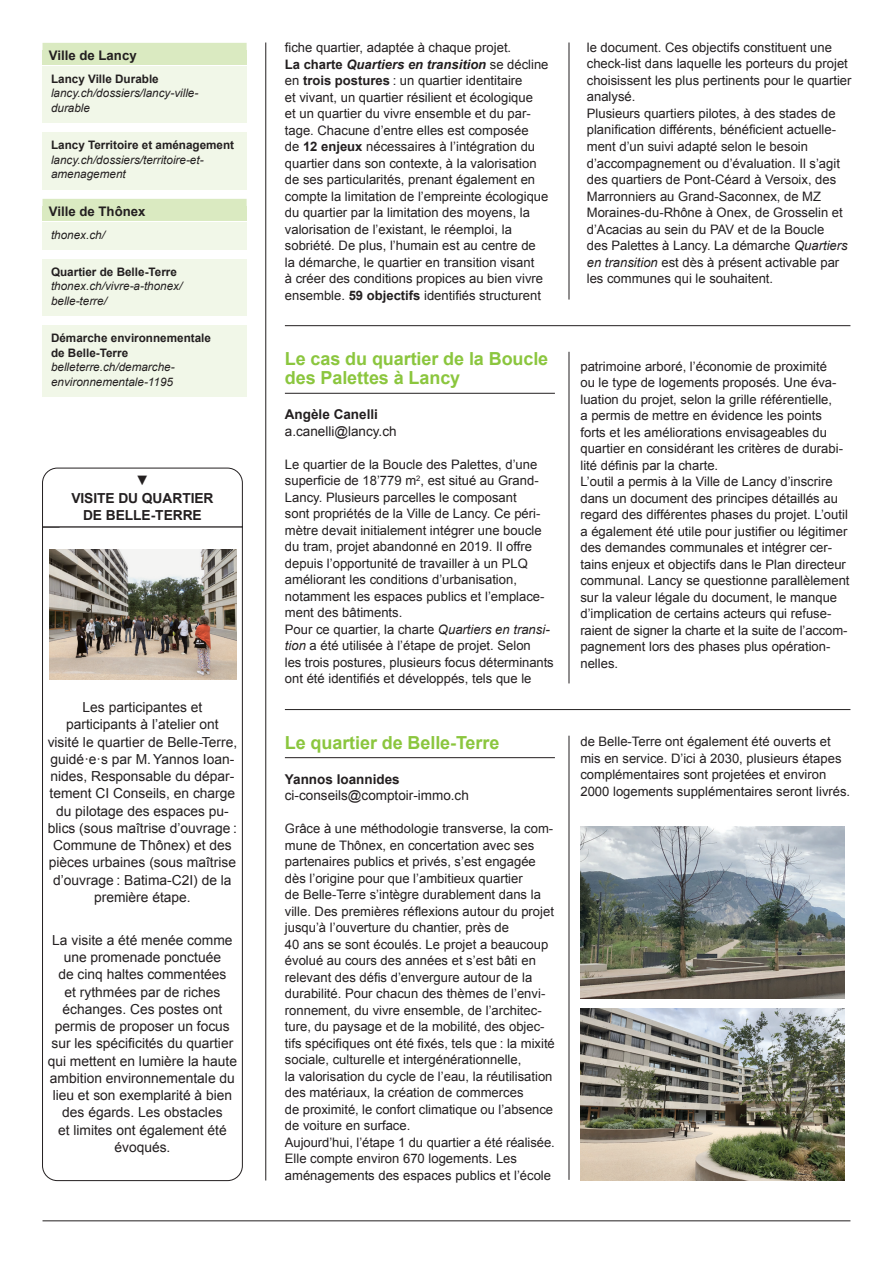
<style>
.page{position:relative;width:893px;height:1263px;background:#fff}
.page>*{position:absolute;margin:0;border:0;box-sizing:border-box;transform-origin:0 0}
.t1{font:700 18px/19.5px "Arial";letter-spacing:-.005em;color:#8bc63e}
.t2{font:13.8px/17.2px "Arial";color:#231f20;text-align:center}
.t3{font:700 13.8px/17.2px "Arial";letter-spacing:-.005em;color:#231f20;text-align:center}
.t4{font:13.5px "Arial";color:#231f20}
.t5{font:700 13.5px "Arial";color:#231f20}
.t6{font:700 13.2px "Arial";color:#231f20}
.t7{font:13.05px/16.5px "Arial";color:#231f20}
.t8{font:italic 11.7px/14.7px "Arial";color:#231f20}
.t9{font:700 11.7px/14.7px "Arial";color:#231f20}
.s1{font-weight:700}
.s2{font-weight:700;font-style:italic}
.s3{font-style:italic}
</style>
<div class="page">
<hr style="left:43px;top:1220px;width:807px;height:1px;background:#231f20">
<div style="left:43px;top:43px;width:204px;height:21px;background:#daeac1"></div>
<div style="left:43px;top:66px;width:204px;height:28px;background:#f1f7e8"></div>
<div style="left:43px;top:80px;width:204px;height:43px;background:#f1f7e8"></div>
<div style="left:43px;top:132px;width:204px;height:28px;background:#f1f7e8"></div>
<div style="left:43px;top:147px;width:204px;height:42px;background:#f1f7e8"></div>
<div style="left:43px;top:199px;width:204px;height:21px;background:#daeac1"></div>
<div style="left:43px;top:222px;width:204px;height:28px;background:#f1f7e8"></div>
<div style="left:43px;top:259px;width:204px;height:28px;background:#f1f7e8"></div>
<div style="left:43px;top:273px;width:204px;height:43px;background:#f1f7e8"></div>
<div style="left:43px;top:325px;width:204px;height:43px;background:#f1f7e8"></div>
<div style="left:43px;top:354px;width:204px;height:43px;background:#f1f7e8"></div>
<hr style="left:265px;top:43px;width:1px;height:1137px;background:#231f20">
<hr style="left:569px;top:43px;width:1px;height:257px;background:#231f20">
<hr style="left:569px;top:352px;width:1px;height:331px;background:#231f20">
<hr style="left:569px;top:736px;width:1px;height:444px;background:#231f20">
<hr style="left:285px;top:393px;width:270px;height:1px;background:#231f20">
<hr style="left:285px;top:757px;width:270px;height:1px;background:#231f20">
<svg style="left:42px;top:467px;width:201px;height:59px"></svg>
<svg style="left:42px;top:526px;width:201px;height:655px"></svg>
<hr style="left:42px;top:527px;width:201px;height:1px;background:#231f20">
<hr style="left:285px;top:709px;width:565px;height:1px;background:#231f20">
<hr style="left:285px;top:325px;width:565px;height:1px;background:#231f20">
<img style="left:49px;top:549px;width:187px;height:131px">
<img style="left:580px;top:1008px;width:264px;height:172px">
<img style="left:580px;top:826px;width:264px;height:172px">
<p class="t7" style="left:285px;top:39px;width:265px">fiche quartier, adaptée à chaque projet.<br><span class="s1">La charte</span> <span class="s2">Quartiers en transition</span> se décline en <span class="s1">trois postures</span> : un quartier identitaire<br>et vivant, un quartier résilient et écologique<br>et un quartier du vivre ensemble et du par&shy;tage. Chacune d’entre elles est composée<br>de <span class="s1">12 enjeux</span> nécessaires à l’intégration du quartier dans son contexte, à la valorisation de ses particularités, prenant également en compte la limitation de l’empreinte écologique du quartier par la limitation des moyens, la valorisation de l’existant, le réemploi, la sobriété. De plus, l’humain est au centre de la démarche, le quartier en transition visant<br>à créer des conditions propices au bien vivre ensemble. <span class="s1">59 objectifs</span> identifiés structurent</p>
<p class="t7" style="left:587px;top:39px;width:266px">le document. Ces objectifs constituent une check-list dans laquelle les porteurs du projet choisissent les plus pertinents pour le quartier analysé.<br>Plusieurs quartiers pilotes, à des stades de planification différents, bénéficient actuelle&shy;ment d’un suivi adapté selon le besoin d’accompagnement ou d’évaluation. Il s’agit des quartiers de Pont-Céard à Versoix, des Marronniers au Grand-Saconnex, de MZ Moraines-du-Rhône à Onex, de Grosselin et d’Acacias au sein du PAV et de la Boucle<br>des Palettes à Lancy. La démarche <span class="s3">Quartiers en transition</span> est dès à présent activable par les communes qui le souhaitent.</p>
<p class="t6" style="left:49px;top:46px;width:89px">Ville de Lancy</p>
<p class="t9" style="left:51px;top:72px;width:109px">Lancy Ville Durable</p>
<p class="t8" style="left:51px;top:86px;width:149px">lancy.ch/dossiers/lancy-ville&shy;durable</p>
<p class="t9" style="left:51px;top:138px;width:185px">Lancy Territoire et aménagement</p>
<p class="t8" style="left:51px;top:152px;width:154px">lancy.ch/dossiers/territoire-et&shy;amenagement</p>
<p class="t6" style="left:49px;top:202px;width:98px">Ville de Thônex</p>
<p class="t8" style="left:51px;top:227px;width:55px">thonex.ch/</p>
<p class="t9" style="left:51px;top:265px;width:127px">Quartier de Belle-Terre</p>
<p class="t8" style="left:51px;top:279px;width:133px">thonex.ch/vivre-a-thonex/ belle-terre/</p>
<p class="t9" style="left:51px;top:331px;width:161px">Démarche environnementale de Belle-Terre</p>
<p class="t8" style="left:51px;top:360px;width:125px">belleterre.ch/demarche&shy;environnementale-1195</p>
<h1 class="t1" style="left:285px;top:349px;width:265px">Le cas du quartier de la Boucle des Palettes à Lancy</h1>
<p class="t5" style="left:285px;top:406px;width:95px">Angèle Canelli</p>
<p class="t4" style="left:285px;top:422px;width:113px">a.canelli@lancy.ch</p>
<p class="t7" style="left:285px;top:456px;width:270px">Le quartier de la Boucle des Palettes, d’une superficie de 18’779 m<sup>2</sup>, est situé au Grand-Lancy. Plusieurs parcelles le composant<br>sont propriétés de la Ville de Lancy. Ce péri&shy;mètre devait initialement intégrer une boucle du tram, projet abandonné en 2019. Il offre depuis l’opportunité de travailler à un PLQ améliorant les conditions d’urbanisation, notamment les espaces publics et l’emplace&shy;ment des bâtiments.<br>Pour ce quartier, la charte <span class="s3">Quartiers en transi&shy;tion</span> a été utilisée à l’étape de projet. Selon<br>les trois postures, plusieurs focus déterminants ont été identifiés et développés, tels que le</p>
<p class="t7" style="left:580px;top:358px;width:271px">patrimoine arboré, l’économie de proximité<br>ou le type de logements proposés. Une éva&shy;luation du projet, selon la grille référentielle,<br>a permis de mettre en évidence les points forts et les améliorations envisageables du quartier en considérant les critères de durabi&shy;lité définis par la charte.<br>L’outil a permis à la Ville de Lancy d’inscrire dans un document des principes détaillés au regard des différentes phases du projet. L’outil a également été utile pour justifier ou légitimer des demandes communales et intégrer cer&shy;tains enjeux et objectifs dans le Plan directeur communal. Lancy se questionne parallèlement sur la valeur légale du document, le manque d’implication de certains acteurs qui refuse&shy;raient de signer la charte et la suite de l’accom&shy;pagnement lors des phases plus opération&shy;nelles.</p>
<p class="t3" style="left:71px;top:472px;width:144px">▼<br>VISITE DU QUARTIER<br>DE BELLE-TERRE</p>
<p class="t2" style="left:48px;top:699px;width:191px">Les participantes et participants à l’atelier ont<br>visité le quartier de Belle-Terre, guidé·e·s par M. Yannos Ioan&shy;nides, Responsable du dépar&shy;tement CI Conseils, en charge du pilotage des espaces pu&shy;blics (sous maîtrise d’ouvrage :<br>Commune de Thônex) et des pièces urbaines (sous maîtrise d’ouvrage : Batima-C2I) de la première étape.</p>
<p class="t2" style="left:48px;top:931px;width:191px">La visite a été menée comme une promenade ponctuée<br>de cinq haltes commentées<br>et rythmées par de riches échanges. Ces postes ont permis de proposer un focus sur les spécificités du quartier qui mettent en lumière la haute ambition environnementale du lieu et son exemplarité à bien des égards. Les obstacles<br>et limites ont également été évoqués.</p>
<h1 class="t1" style="left:285px;top:733px;width:216px">Le quartier de Belle-Terre</h1>
<p class="t5" style="left:285px;top:770px;width:116px">Yannos Ioannides</p>
<p class="t4" style="left:285px;top:787px;width:185px">ci-conseils@comptoir-immo.ch</p>
<p class="t7" style="left:285px;top:821px;width:271px">Grâce à une méthodologie transverse, la com&shy;mune de Thônex, en concertation avec ses partenaires publics et privés, s’est engagée dès l’origine pour que l’ambitieux quartier<br>de Belle-Terre s’intègre durablement dans la ville. Des premières réflexions autour du projet jusqu’à l’ouverture du chantier, près de<br>40 ans se sont écoulés. Le projet a beaucoup évolué au cours des années et s’est bâti en relevant des défis d’envergure autour de la durabilité. Pour chacun des thèmes de l’envi&shy;ronnement, du vivre ensemble, de l’architec&shy;ture, du paysage et de la mobilité, des objec&shy;tifs spécifiques ont été fixés, tels que : la mixité sociale, culturelle et intergénérationnelle,<br>la valorisation du cycle de l’eau, la réutilisation des matériaux, la création de commerces<br>de proximité, le confort climatique ou l’absence de voiture en surface.<br>Aujourd’hui, l’étape 1 du quartier a été réalisée.<br>Elle compte environ 670 logements. Les aménagements des espaces publics et l’école</p>
<p class="t7" style="left:580px;top:733px;width:271px">de Belle-Terre ont également été ouverts et mis en service. D’ici à 2030, plusieurs étapes complémentaires sont projetées et environ 2000 logements supplémentaires seront livrés.</p>
</div>
